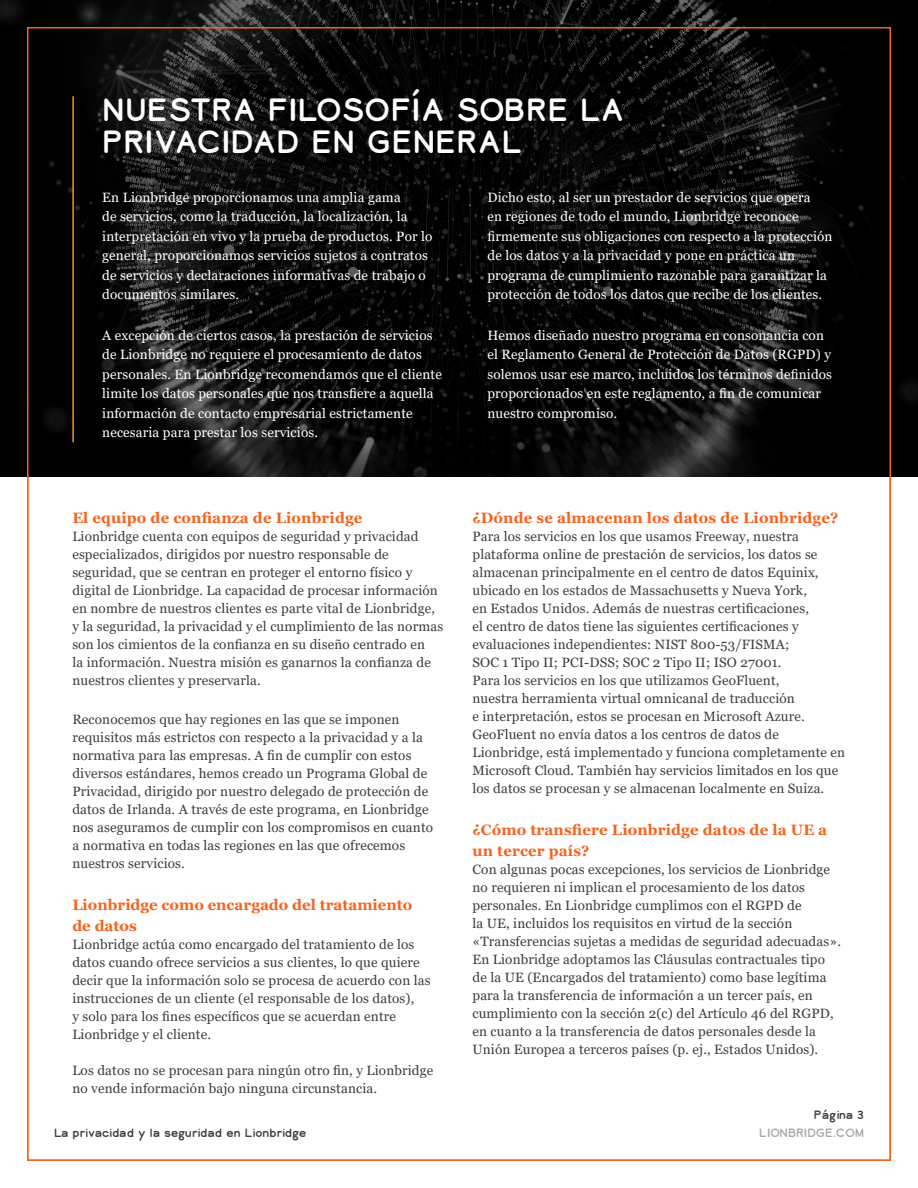
<style>
.page{position:relative;width:918px;height:1188px;background:#fff}
.page>*{position:absolute;margin:0;border:0;box-sizing:border-box;transform-origin:0 0}
.Sub_H1-LB_ORG{font:30px/31.5px "Lionbridge Sans";letter-spacing:.01em;color:#fff}
.Body_1-12pt{font:700 15px/21px "Georgia";letter-spacing:.01em;color:#f36421}
.Body_1-12pt-2{font:13.5px/18px "Georgia";letter-spacing:.01em;color:#3e3e3f}
.Body_1-12pt-3{font:13.5px/19.5px "Georgia";letter-spacing:.01em;color:#fff}
.Lion_Intro{font:11.25px "Lionbridge Sans";letter-spacing:-.01em;color:#3e3e3f}
.t1{font:11.25px "Lionbridge Sans";color:#a8a9ad}
</style>
<div class="page">
<svg style="left:0;top:0;width:918px;height:477px;background:#0c0b0b"></svg>
<hr style="left:72px;top:97px;width:2px;height:345px;background:#f7931d">
<p class="Sub_H1-LB_ORG" style="left:102px;top:94px;width:524px">NUESTRA FILOSOFÍA SOBRE LA<br>PRIVACIDAD EN GENERAL</p>
<p class="Body_1-12pt-3" style="left:102px;top:187px;width:332px">En Lionbridge proporcionamos una amplia gama<br>de servicios, como la traducción, la localización, la interpretación en vivo y la prueba de productos. Por lo general, proporcionamos servicios sujetos a contratos de servicios y declaraciones informativas de trabajo o documentos similares.</p>
<p class="Body_1-12pt-3" style="left:102px;top:325px;width:341px">A excepción de ciertos casos, la prestación de servicios de Lionbridge no requiere el procesamiento de datos personales. En Lionbridge recomendamos que el cliente limite los datos personales que nos transfiere a aquella información de contacto empresarial estrictamente necesaria para prestar los servicios.</p>
<p class="Body_1-12pt-3" style="left:487px;top:187px;width:347px">Dicho esto, al ser un prestador de servicios que opera<br>en regiones de todo el mundo, Lionbridge reconoce firmemente sus obligaciones con respecto a la protección de los datos y a la privacidad y pone en práctica un programa de cumplimiento razonable para garantizar la protección de todos los datos que recibe de los clientes.</p>
<p class="Body_1-12pt-3" style="left:487px;top:325px;width:346px">Hemos diseñado nuestro programa en consonancia con el Reglamento General de Protección de Datos (RGPD) y solemos usar ese marco, incluidos los términos definidos proporcionados en este reglamento, a fin de comunicar nuestro compromiso.</p>
<p class="Body_1-12pt" style="left:72px;top:507px;width:292px">El equipo de confianza de Lionbridge</p>
<p class="Body_1-12pt-2" style="left:72px;top:527px;width:372px">Lionbridge cuenta con equipos de seguridad y privacidad especializados, dirigidos por nuestro responsable de seguridad, que se centran en proteger el entorno físico y digital de Lionbridge. La capacidad de procesar información en nombre de nuestros clientes es parte vital de Lionbridge, y la seguridad, la privacidad y el cumplimiento de las normas son los cimientos de la confianza en su diseño centrado en<br>la información. Nuestra misión es ganarnos la confianza de nuestros clientes y preservarla.</p>
<p class="Body_1-12pt-2" style="left:72px;top:710px;width:362px">Reconocemos que hay regiones en las que se imponen requisitos más estrictos con respecto a la privacidad y a la normativa para las empresas. A fin de cumplir con estos diversos estándares, hemos creado un Programa Global de Privacidad, dirigido por nuestro delegado de protección de datos de Irlanda. A través de este programa, en Lionbridge nos aseguramos de cumplir con los compromisos en cuanto a normativa en todas las regiones en las que ofrecemos nuestros servicios.</p>
<p class="Body_1-12pt" style="left:72px;top:894px;width:341px">Lionbridge como encargado del tratamiento de datos</p>
<p class="Body_1-12pt-2" style="left:72px;top:935px;width:360px">Lionbridge actúa como encargado del tratamiento de los datos cuando ofrece servicios a sus clientes, lo que quiere decir que la información solo se procesa de acuerdo con las instrucciones de un cliente (el responsable de los datos),<br>y solo para los fines específicos que se acuerdan entre Lionbridge y el cliente.</p>
<p class="Body_1-12pt-2" style="left:72px;top:1061px;width:362px">Los datos no se procesan para ningún otro fin, y Lionbridge no vende información bajo ninguna circunstancia.</p>
<p class="Body_1-12pt" style="left:472px;top:507px;width:367px">¿Dónde se almacenan los datos de Lionbridge?</p>
<p class="Body_1-12pt-2" style="left:472px;top:527px;width:374px">Para los servicios en los que usamos Freeway, nuestra plataforma online de prestación de servicios, los datos se almacenan principalmente en el centro de datos Equinix, ubicado en los estados de Massachusetts y Nueva York,<br>en Estados Unidos. Además de nuestras certificaciones,<br>el centro de datos tiene las siguientes certificaciones y evaluaciones independientes: NIST 800-53/FISMA;<br>SOC 1 Tipo II; PCI-DSS; SOC 2 Tipo II; ISO 27001.<br>Para los servicios en los que utilizamos GeoFluent,<br>nuestra herramienta virtual omnicanal de traducción<br>e interpretación, estos se procesan en Microsoft Azure.<br>GeoFluent no envía datos a los centros de datos de Lionbridge, está implementado y funciona completamente en Microsoft Cloud. También hay servicios limitados en los que los datos se procesan y se almacenan localmente en Suiza.</p>
<p class="Body_1-12pt" style="left:472px;top:819px;width:356px">¿Cómo transfiere Lionbridge datos de la UE a un tercer país?</p>
<p class="Body_1-12pt-2" style="left:472px;top:860px;width:370px">Con algunas pocas excepciones, los servicios de Lionbridge no requieren ni implican el procesamiento de los datos personales. En Lionbridge cumplimos con el RGPD de<br>la UE, incluidos los requisitos en virtud de la sección «Transferencias sujetas a medidas de seguridad adecuadas».<br>En Lionbridge adoptamos las Cláusulas contractuales tipo de la UE (Encargados del tratamiento) como base legítima para la transferencia de información a un tercer país, en cumplimiento con la sección 2(c) del Artículo 46 del RGPD, en cuanto a la transferencia de datos personales desde la Unión Europea a terceros países (p. ej., Estados Unidos).</p>
<p class="Lion_Intro" style="left:814px;top:1106px;width:52px">Página 3</p>
<p class="Lion_Intro" style="left:54px;top:1124px;width:254px">La privacidad y la seguridad en Lionbridge</p>
<p class="t1" style="left:759px;top:1124px;width:106px">LIONBRIDGE.COM</p>
</div>
